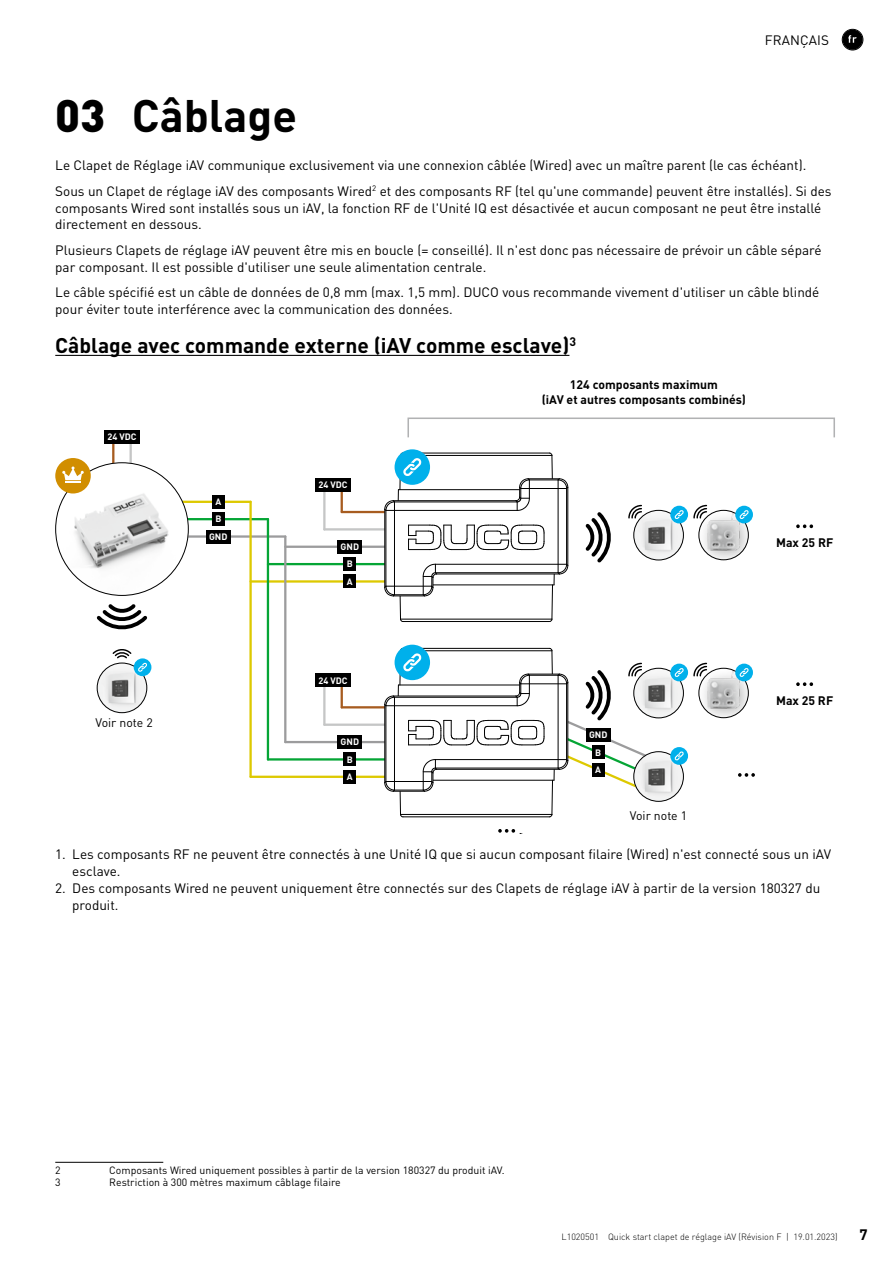
<style>
.page{position:relative;width:893px;height:1263px;background:#fff}
.page>*{position:absolute;margin:0;border:0;box-sizing:border-box;transform-origin:0 0}
.t1{font:700 45px "DINOT";color:#000}
.t2{font:700 21px "DINOT";color:#000}
.t3{font:700 15px "DINOT";color:#000}
.t4{font:13.5px/16.8px "DINOT";color:#000}
.t5{font:700 12.3px/15.3px "DINOT";color:#000;text-align:center}
.t6{font:12.3px "DINOT";color:#000}
.t7{font:10.5px "DINOT";color:#000}
.t8{font:700 9.15px/17.4px "DINOT";color:#fff;text-align:center}
.t9{font:300 9px "DINOT";color:#000}
.s1{font-weight:900}
</style>
<div class="page">
<div style="left:842px;top:30px;width:21px;height:20px;background:#000;border-radius:50%"></div>
<svg style="left:848px;top:35px;width:9px;height:8px"></svg>
<div style="left:842px;top:29px;width:21px;height:21px;border:1px solid #000;border-radius:50%"></div>
<hr style="left:55px;top:355px;width:514px;height:1px;background:#000">
<hr style="left:341px;top:485px;width:2px;height:27px;background:#a75c20">
<hr style="left:324px;top:528px;width:65px;height:2px;background:#c5c6c6">
<hr style="left:342px;top:511px;width:47px;height:2px;background:#a75c20">
<hr style="left:323px;top:485px;width:3px;height:44px;background:#c5c6c6">
<div style="left:315px;top:479px;width:36px;height:13px;background:#000"></div>
<hr style="left:112px;top:439px;width:2px;height:45px;background:#a75c20">
<hr style="left:130px;top:439px;width:2px;height:45px;background:#c5c6c6">
<div style="left:104px;top:430px;width:36px;height:13px;background:#000"></div>
<hr style="left:341px;top:680px;width:2px;height:27px;background:#a75c20">
<hr style="left:324px;top:723px;width:65px;height:3px;background:#c5c6c6">
<hr style="left:342px;top:706px;width:47px;height:2px;background:#a75c20">
<hr style="left:323px;top:680px;width:3px;height:45px;background:#c5c6c6">
<div style="left:315px;top:674px;width:36px;height:13px;background:#000"></div>
<hr style="left:251px;top:776px;width:138px;height:2px;background:#ddc900">
<hr style="left:268px;top:758px;width:121px;height:2px;background:#05a535">
<hr style="left:285px;top:741px;width:104px;height:2px;background:#9c9c9d">
<hr style="left:251px;top:580px;width:138px;height:3px;background:#ddc900">
<hr style="left:268px;top:563px;width:121px;height:2px;background:#05a535">
<hr style="left:285px;top:546px;width:104px;height:2px;background:#9c9c9d">
<hr style="left:129px;top:501px;width:122px;height:2px;background:#ddc900">
<hr style="left:129px;top:518px;width:139px;height:2px;background:#05a535">
<hr style="left:129px;top:535px;width:156px;height:3px;background:#9c9c9d">
<div style="left:212px;top:495px;width:13px;height:13px;background:#000"></div>
<div style="left:212px;top:513px;width:13px;height:13px;background:#000"></div>
<div style="left:206px;top:530px;width:25px;height:13px;background:#000"></div>
<hr style="left:568px;top:487px;width:1px;height:78px;background:#000">
<div style="left:395px;top:449px;width:35px;height:36px;background:#00b0eb;border-radius:50%"></div>
<svg style="left:384px;top:453px;width:184px;height:169px"></svg>
<div style="left:395px;top:645px;width:35px;height:35px;background:#00b0eb;border-radius:50%"></div>
<div style="left:344px;top:770px;width:12px;height:13px;background:#000"></div>
<div style="left:344px;top:575px;width:12px;height:13px;background:#000"></div>
<div style="left:344px;top:753px;width:12px;height:13px;background:#000"></div>
<div style="left:344px;top:558px;width:12px;height:13px;background:#000"></div>
<div style="left:337px;top:735px;width:25px;height:14px;background:#000"></div>
<div style="left:337px;top:540px;width:25px;height:13px;background:#000"></div>
<hr style="left:284px;top:536px;width:2px;height:206px;background:#9c9c9d">
<hr style="left:267px;top:519px;width:2px;height:240px;background:#05a535">
<hr style="left:249px;top:502px;width:3px;height:275px;background:#ddc900">
<img style="left:55px;top:462px;width:134px;height:134px;border-radius:67px">
<div style="left:55px;top:458px;width:36px;height:35px;background:#d18e00;border-radius:50%"></div>
<svg style="left:62px;top:466px;width:22px;height:17px"></svg>
<img style="left:633px;top:510px;width:51px;height:50px;border-radius:25px">
<div style="left:633px;top:510px;width:51px;height:50px;border:1px solid #000;border-radius:50%"></div>
<img style="left:702px;top:510px;width:46px;height:50px">
<div style="left:699px;top:510px;width:50px;height:50px;border:1px solid #000;border-radius:50%"></div>
<svg style="left:628px;top:504px;width:15px;height:15px"></svg>
<svg style="left:693px;top:504px;width:15px;height:15px"></svg>
<svg style="left:585px;top:512px;width:26px;height:51px"></svg>
<div style="left:670px;top:506px;width:18px;height:17px;background:#00b0eb;border-radius:50%"></div>
<svg style="left:674px;top:510px;width:10px;height:9px"></svg>
<div style="left:735px;top:506px;width:18px;height:17px;background:#00b0eb;border-radius:50%"></div>
<svg style="left:739px;top:510px;width:10px;height:9px"></svg>
<img style="left:633px;top:668px;width:51px;height:50px;border-radius:25px">
<div style="left:633px;top:668px;width:51px;height:50px;border:1px solid #000;border-radius:50%"></div>
<img style="left:633px;top:751px;width:51px;height:51px;border-radius:25px">
<div style="left:633px;top:751px;width:51px;height:51px;border:1px solid #000;border-radius:50%"></div>
<img style="left:702px;top:668px;width:46px;height:50px">
<div style="left:699px;top:668px;width:50px;height:50px;border:1px solid #000;border-radius:50%"></div>
<svg style="left:693px;top:662px;width:15px;height:15px"></svg>
<svg style="left:384px;top:648px;width:271px;height:169px"></svg>
<svg style="left:96px;top:604px;width:52px;height:26px"></svg>
<div style="left:670px;top:664px;width:18px;height:17px;background:#00b0eb;border-radius:50%"></div>
<svg style="left:674px;top:668px;width:10px;height:9px"></svg>
<img style="left:97px;top:663px;width:50px;height:50px;border-radius:25px">
<div style="left:97px;top:663px;width:50px;height:50px;border:1px solid #000;border-radius:50%"></div>
<div style="left:134px;top:658px;width:17px;height:18px;background:#00b0eb;border-radius:50%"></div>
<svg style="left:111px;top:649px;width:36px;height:23px"></svg>
<div style="left:670px;top:747px;width:18px;height:18px;background:#00b0eb;border-radius:50%"></div>
<svg style="left:674px;top:751px;width:10px;height:10px"></svg>
<div style="left:735px;top:664px;width:18px;height:17px;background:#00b0eb;border-radius:50%"></div>
<svg style="left:739px;top:668px;width:10px;height:9px"></svg>
<svg style="left:738px;top:773px;width:17px;height:4px"></svg>
<svg style="left:498px;top:829px;width:25px;height:5px"></svg>
<svg style="left:796px;top:524px;width:17px;height:4px"></svg>
<svg style="left:796px;top:682px;width:17px;height:4px"></svg>
<div style="left:407px;top:417px;width:428px;height:21px;border:2px solid #b1b2b3"></div>
<hr style="left:55px;top:1162px;width:108px;height:1px;background:#000">
<p class="t4" style="left:765px;top:31px;width:66px">FRANÇAIS</p>
<h1 class="t1" style="left:55px;top:85px;width:243px"><span class="s1">03</span> Câblage</h1>
<p class="t4" style="left:55px;top:152px;width:778px;line-height:25.3px">Le Clapet de Réglage iAV communique exclusivement via une connexion câblée (Wired) avec un maître parent (le cas échéant).<br>Sous un Clapet de réglage iAV des composants Wired<sup>2</sup> et des composants RF (tel qu'une commande) peuvent être installés). Si des</p>
<p class="t4" style="left:55px;top:199px;width:768px">composants Wired sont installés sous un iAV, la fonction RF de l'Unité IQ est désactivée et aucun composant ne peut être installé directement en dessous.</p>
<p class="t4" style="left:55px;top:241px;width:768px">Plusieurs Clapets de réglage iAV peuvent être mis en boucle (= conseillé). Il n'est donc pas nécessaire de prévoir un câble séparé par composant. Il est possible d'utiliser une seule alimentation centrale.</p>
<p class="t4" style="left:55px;top:283px;width:766px">Le câble spécifié est un câble de données de 0,8 mm (max. 1,5 mm). DUCO vous recommande vivement d'utiliser un câble blindé pour éviter toute interférence avec la communication des données.</p>
<h2 class="t2" style="left:55px;top:331px;width:522px">Câblage avec commande externe (iAV comme esclave)<sup>3</sup></h2>
<p class="t8" style="left:107px;top:427px;width:31px">24 VDC</p>
<p class="t8" style="left:209px;top:493px;width:20px">A<br>B<br>GND</p>
<p class="t6" style="left:96px;top:714px;width:59px">Voir note 2</p>
<p class="t8" style="left:318px;top:476px;width:31px">24 VDC</p>
<p class="t8" style="left:341px;top:538px;width:20px">GND</p>
<p class="t8" style="left:347px;top:555px;width:8px">B</p>
<p class="t8" style="left:347px;top:572px;width:7px">A</p>
<p class="t8" style="left:318px;top:671px;width:31px">24 VDC</p>
<p class="t8" style="left:341px;top:733px;width:20px">GND</p>
<p class="t8" style="left:347px;top:750px;width:8px">B</p>
<p class="t8" style="left:347px;top:768px;width:7px">A</p>
<p class="t5" style="left:542px;top:377px;width:206px">124 composants maximum<br>(iAV et autres composants combinés)</p>
<p class="t5" style="left:776px;top:534px;width:59px">Max 25 RF</p>
<p class="t8" style="left:589px;top:726px;width:20px">GND</p>
<p class="t8" style="left:595px;top:743px;width:8px">B</p>
<p class="t8" style="left:595px;top:761px;width:7px">A</p>
<p class="t6" style="left:630px;top:807px;width:59px">Voir note 1</p>
<p class="t5" style="left:776px;top:692px;width:59px">Max 25 RF</p>
<p class="t5" style="left:568px;top:842px;width:172px">Max. 99 Clapets de réglage iAV</p>
<p class="t4" style="left:72px;top:845px;width:760px;text-indent:-17px">1. Les composants RF ne peuvent être connectés à une Unité IQ que si aucun composant filaire (Wired) n'est connecté sous un iAV esclave.</p>
<p class="t4" style="left:72px;top:879px;width:749px;text-indent:-17px">2. Des composants Wired ne peuvent uniquement être connectés sur des Clapets de réglage iAV à partir de la version 180327 du produit.</p>
<p class="t7" style="left:55px;top:1163px;width:7px">2</p>
<p class="t7" style="left:109px;top:1163px;width:395px">Composants Wired uniquement possibles à partir de la version 180327 du produit iAV.</p>
<p class="t7" style="left:55px;top:1175px;width:7px">3</p>
<p class="t7" style="left:109px;top:1175px;width:233px">Restriction à 300 mètres maximum câblage filaire</p>
<p class="t9" style="left:562px;top:1230px;width:278px">L1020501 Quick start clapet de réglage iAV (Révision F | 19.01.2023)</p>
<p class="t3" style="left:859px;top:1224px;width:10px">7</p>
</div>
